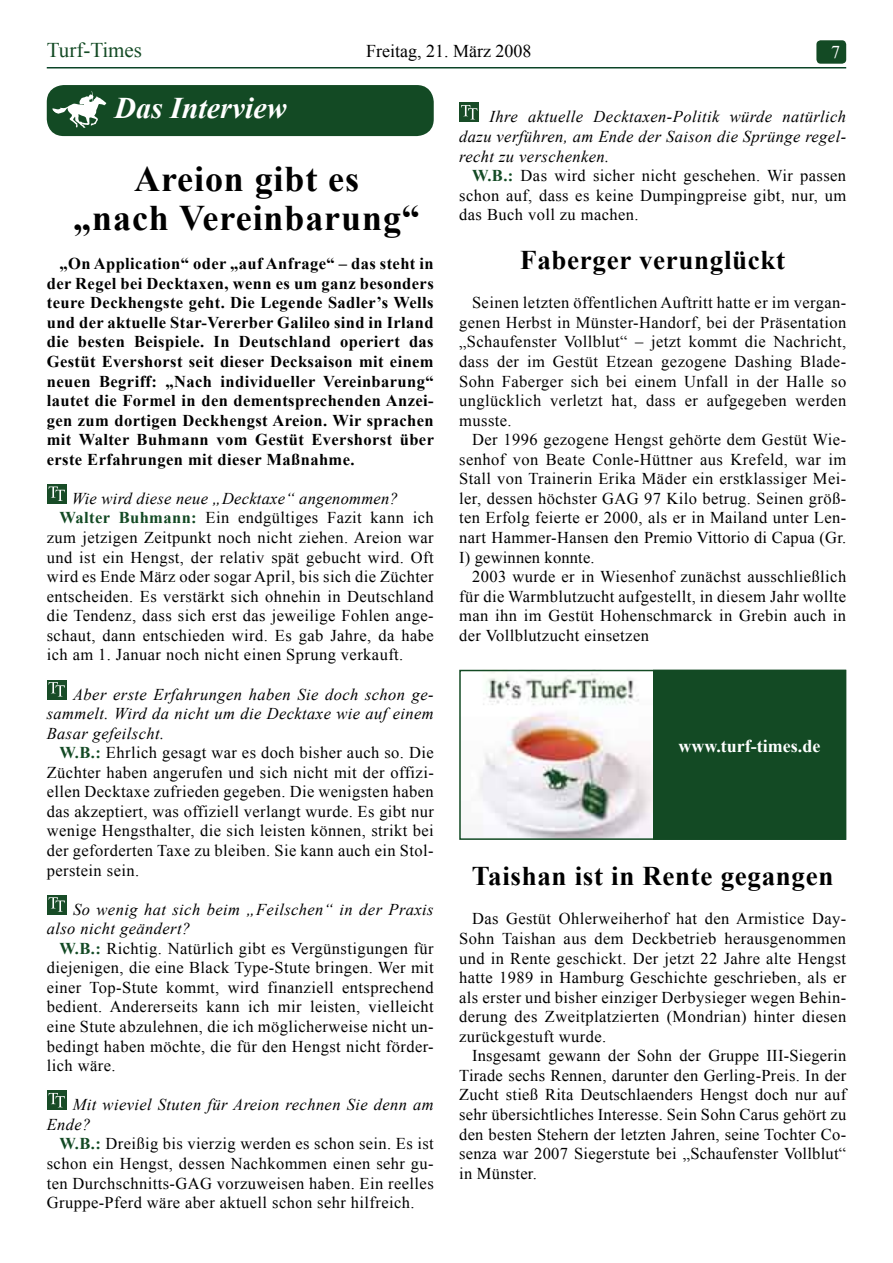
<style>
.page{position:relative;width:893px;height:1263px;background:#fff}
.page>*{position:absolute;margin:0;border:0;box-sizing:border-box;transform-origin:0 0}
.t1{font:700 36px/39.2px "Times New Roman";letter-spacing:.025em;color:#000;text-align:center}
.t2{font:italic 700 30px "Times New Roman";color:#fff}
.t3{font:700 27px "Times New Roman";letter-spacing:.025em;color:#000}
.t4{font:21px "Times New Roman";color:#134a24}
.t5{font:18px "Times New Roman";color:#000}
.t6{font:700 18px "Times New Roman";color:#fff}
.t7{font:18px "Times New Roman";color:#fff}
.t8{font:16.5px/19.5px "Times New Roman";letter-spacing:.025em;color:#000;text-align:justify}
.t9{font:700 16.5px/19.5px "Times New Roman";letter-spacing:.025em;color:#000;text-align:justify}
.t10{font:italic 16.5px/19.5px "Times New Roman";letter-spacing:.025em;color:#000;text-align:justify}
.s1{font-weight:700;color:#134a24}
</style>
<div class="page">
<hr style="left:47px;top:67px;width:799px;height:1px;background:#0b4427">
<div style="left:816px;top:40px;width:30px;height:24px;background:#134a24;border-radius:4px"></div>
<div style="left:47px;top:85px;width:387px;height:51px;background:#134a24;border-radius:17px"></div>
<svg style="left:52px;top:91px;width:54px;height:37px"></svg>
<div style="left:460px;top:670px;width:385px;height:169px;background:#134a24"></div>
<img style="left:462px;top:673px;width:190px;height:164px">
<div style="left:459px;top:670px;width:387px;height:170px;border:2px solid #134a24"></div>
<div style="left:47px;top:484px;width:20px;height:20px;background:#184c27"></div>
<svg style="left:49px;top:486px;width:16px;height:15px"></svg>
<div style="left:47px;top:679px;width:20px;height:20px;background:#184c27"></div>
<svg style="left:49px;top:682px;width:16px;height:14px"></svg>
<div style="left:47px;top:895px;width:20px;height:20px;background:#184c27"></div>
<svg style="left:49px;top:897px;width:16px;height:15px"></svg>
<div style="left:47px;top:1090px;width:20px;height:20px;background:linear-gradient(to right,#225430,#174b26)"></div>
<svg style="left:49px;top:1093px;width:16px;height:14px"></svg>
<div style="left:459px;top:102px;width:20px;height:20px;background:#184c27"></div>
<svg style="left:461px;top:105px;width:16px;height:14px"></svg>
<p class="t4" style="left:47px;top:36px;width:97px">Turf-Times</p>
<p class="t5" style="left:366px;top:39px;width:167px">Freitag, 21. März 2008</p>
<p class="t7" style="left:831px;top:39px;width:10px">7</p>
<h2 class="t2" style="left:114px;top:87px;width:174px">Das Interview</h2>
<p class="t10" style="left:459px;top:107px;width:388px;text-indent:30px">Ihre aktuelle Decktaxen-Politik würde natürlich dazu verführen, am Ende der Saison die Sprünge regel&shy;recht zu verschenken.</p>
<p class="t8" style="left:459px;top:166px;width:388px;text-indent:13px"><span class="s1">W.B.:</span> Das wird sicher nicht geschehen. Wir passen schon auf, dass es keine Dumpingpreise gibt, nur, um das Buch voll zu machen.</p>
<h3 class="t3" style="left:520px;top:241px;width:267px">Faberger verunglückt</h3>
<p class="t8" style="left:459px;top:293px;width:389px;text-indent:13px">Seinen letzten öffentlichen Auftritt hatte er im vergan&shy;genen Herbst in Münster-Handorf, bei der Präsentation „Schaufenster Vollblut“ – jetzt kommt die Nachricht, dass der im Gestüt Etzean gezogene Dashing Blade-Sohn Faberger sich bei einem Unfall in der Halle so unglücklich verletzt hat, dass er aufgegeben werden musste.</p>
<p class="t8" style="left:459px;top:430px;width:389px;text-indent:13px">Der 1996 gezogene Hengst gehörte dem Gestüt Wie&shy;senhof von Beate Conle-Hüttner aus Krefeld, war im Stall von Trainerin Erika Mäder ein erstklassiger Mei&shy;ler, dessen höchster GAG 97 Kilo betrug. Seinen größ&shy;ten Erfolg feierte er 2000, als er in Mailand unter Len&shy;nart Hammer-Hansen den Premio Vittorio di Capua (Gr.<br>I) gewinnen konnte.</p>
<p class="t8" style="left:459px;top:566px;width:388px;text-indent:13px">2003 wurde er in Wiesenhof zunächst ausschließlich für die Warmblutzucht aufgestellt, in diesem Jahr wollte man ihn im Gestüt Hohenschmarck in Grebin auch in der Vollblutzucht einsetzen</p>
<h1 class="t1" style="left:73px;top:158px;width:348px">Areion gibt es<br>„nach Vereinbarung“</h1>
<p class="t9" style="left:47px;top:253px;width:389px;text-indent:13px">„On Application“ oder „auf Anfrage“ – das steht in der Regel bei Decktaxen, wenn es um ganz besonders teure Deckhengste geht. Die Legende Sadler’s Wells und der aktuelle Star-Vererber Galileo sind in Irland die besten Beispiele. In Deutschland operiert das Gestüt Evershorst seit dieser Decksaison mit einem neuen Begriff: „Nach individueller Vereinbarung“ lautet die Formel in den dementsprechenden Anzei&shy;gen zum dortigen Deckhengst Areion. Wir sprachen mit Walter Buhmann vom Gestüt Evershorst über erste Erfahrungen mit dieser Maßnahme.</p>
<p class="t10" style="left:72px;top:488px;width:328px">Wie wird diese neue „Decktaxe“ angenommen?</p>
<p class="t8" style="left:60px;top:508px;width:376px"><span class="s1">Walter Buhmann:</span> Ein endgültiges Fazit kann ich</p>
<p class="t8" style="left:47px;top:527px;width:388px">zum jetzigen Zeitpunkt noch nicht ziehen. Areion war</p>
<p class="t8" style="left:47px;top:547px;width:388px">und ist ein Hengst, der relativ spät gebucht wird. Oft</p>
<p class="t8" style="left:47px;top:567px;width:388px">wird es Ende März oder sogar April, bis sich die Züchter</p>
<p class="t8" style="left:47px;top:586px;width:388px">entscheiden. Es verstärkt sich ohnehin in Deutschland</p>
<p class="t8" style="left:47px;top:606px;width:389px">die Tendenz, dass sich erst das jeweilige Fohlen ange-</p>
<p class="t8" style="left:47px;top:625px;width:388px">schaut, dann entschieden wird. Es gab Jahre, da habe</p>
<p class="t8" style="left:47px;top:645px;width:358px">ich am 1. Januar noch nicht einen Sprung verkauft.</p>
<p class="t10" style="left:47px;top:684px;width:388px;text-indent:26px">Aber erste Erfahrungen haben Sie doch schon ge&shy;sammelt. Wird da nicht um die Decktaxe wie auf einem Basar gefeilscht.</p>
<p class="t8" style="left:47px;top:743px;width:389px;text-indent:13px"><span class="s1">W.B.:</span> Ehrlich gesagt war es doch bisher auch so. Die Züchter haben angerufen und sich nicht mit der offizi&shy;ellen Decktaxe zufrieden gegeben. Die wenigsten haben das akzeptiert, was offiziell verlangt wurde. Es gibt nur wenige Hengsthalter, die sich leisten können, strikt bei der geforderten Taxe zu bleiben. Sie kann auch ein Stol&shy;perstein sein.</p>
<p class="t10" style="left:47px;top:899px;width:388px;text-indent:26px">So wenig hat sich beim „Feilschen“ in der Praxis also nicht geändert?</p>
<p class="t8" style="left:47px;top:938px;width:389px;text-indent:13px"><span class="s1">W.B.:</span> Richtig. Natürlich gibt es Vergünstigungen für diejenigen, die eine Black Type-Stute bringen. Wer mit einer Top-Stute kommt, wird finanziell entsprechend bedient. Andererseits kann ich mir leisten, vielleicht eine Stute abzulehnen, die ich möglicherweise nicht un&shy;bedingt haben möchte, die für den Hengst nicht förder&shy;lich wäre.</p>
<p class="t10" style="left:47px;top:1095px;width:388px;text-indent:26px">Mit wieviel Stuten für Areion rechnen Sie denn am<br>Ende?</p>
<p class="t8" style="left:47px;top:1134px;width:388px;text-indent:13px"><span class="s1">W.B.:</span> Dreißig bis vierzig werden es schon sein. Es ist schon ein Hengst, dessen Nachkommen einen sehr gu&shy;ten Durchschnitts-GAG vorzuweisen haben. Ein reelles Gruppe-Pferd wäre aber aktuell schon sehr hilfreich.</p>
<p class="t6" style="left:678px;top:734px;width:143px">www.turf-times.de</p>
<h3 class="t3" style="left:472px;top:858px;width:363px">Taishan ist in Rente gegangen</h3>
<p class="t8" style="left:459px;top:909px;width:388px;text-indent:13px">Das Gestüt Ohlerweiherhof hat den Armistice Day-Sohn Taishan aus dem Deckbetrieb herausgenommen und in Rente geschickt. Der jetzt 22 Jahre alte Hengst hatte 1989 in Hamburg Geschichte geschrieben, als er als erster und bisher einziger Derbysieger wegen Behin&shy;derung des Zweitplatzierten (Mondrian) hinter diesen zurückgestuft wurde.</p>
<p class="t8" style="left:459px;top:1046px;width:388px;text-indent:13px">Insgesamt gewann der Sohn der Gruppe III-Siegerin Tirade sechs Rennen, darunter den Gerling-Preis. In der Zucht stieß Rita Deutschlaenders Hengst doch nur auf sehr übersichtliches Interesse. Sein Sohn Carus gehört zu den besten Stehern der letzten Jahren, seine Tochter Co&shy;senza war 2007 Siegerstute bei „Schaufenster Vollblut“ in Münster.</p>
</div>
